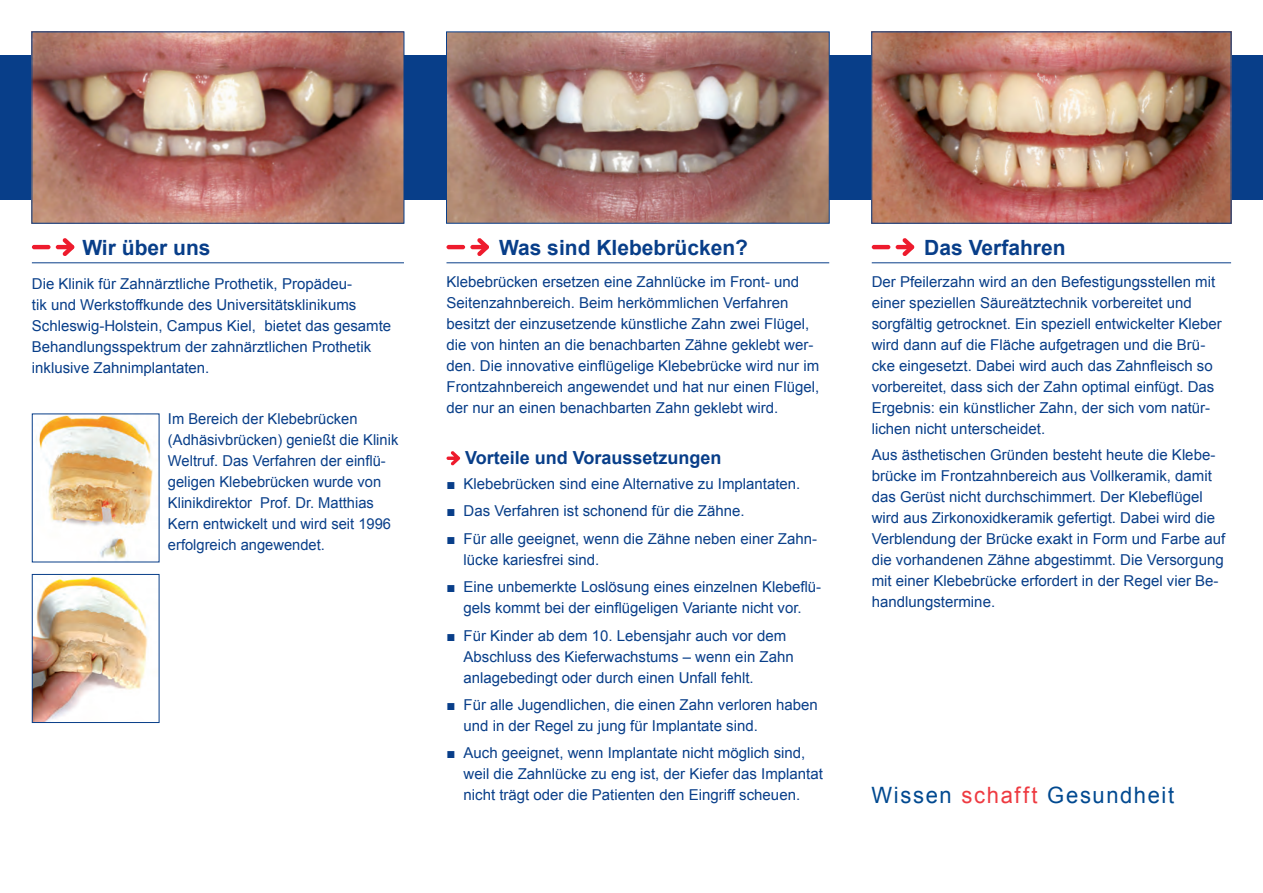
<style>
.page{position:relative;width:1263px;height:893px;background:#fff}
.page>*{position:absolute;margin:0;border:0;box-sizing:border-box;transform-origin:0 0}
.t1{font:22.5px "Arial";letter-spacing:.075em;color:#014990}
.t2{font:700 21px "Arial";color:#083e89}
.t3{font:700 18px "Arial";color:#083e89}
.t4{font:15px/21px "Arial";color:#083e89}
.s1{color:#ee3a41}
</style>
<div class="page">
<div style="left:0;top:55px;width:1263px;height:145px;background:#083e89"></div>
<hr style="left:32px;top:262px;width:372px;height:1px;background:#083e89">
<hr style="left:56px;top:245px;width:18px;height:4px;background:#ee1b2d;border-radius:2px">
<svg style="left:63px;top:238px;width:11px;height:18px"></svg>
<hr style="left:32px;top:245px;width:19px;height:4px;background:#ee1b2d;border-radius:2px">
<hr style="left:446px;top:262px;width:383px;height:1px;background:#083e89">
<hr style="left:470px;top:245px;width:19px;height:4px;background:#ee1b2d;border-radius:2px">
<svg style="left:477px;top:238px;width:11px;height:18px"></svg>
<hr style="left:446px;top:245px;width:19px;height:4px;background:#ee1b2d;border-radius:2px">
<hr style="left:872px;top:262px;width:359px;height:1px;background:#083e89">
<hr style="left:896px;top:245px;width:18px;height:4px;background:#ee1b2d;border-radius:2px">
<svg style="left:903px;top:238px;width:10px;height:18px"></svg>
<hr style="left:872px;top:245px;width:18px;height:4px;background:#ee1b2d;border-radius:2px">
<svg style="left:446px;top:451px;width:14px;height:14px"></svg>
<img style="left:34px;top:34px;width:368px;height:188px">
<div style="left:32px;top:32px;width:372px;height:192px;border:1px solid #083e89"></div>
<img style="left:448px;top:34px;width:380px;height:188px">
<div style="left:446px;top:32px;width:384px;height:192px;border:1px solid #083e89"></div>
<img style="left:873px;top:34px;width:356px;height:188px">
<div style="left:871px;top:32px;width:360px;height:192px;border:1px solid #083e89"></div>
<img style="left:36px;top:416px;width:117px;height:144px">
<img style="left:34px;top:576px;width:114px;height:145px">
<div style="left:32px;top:574px;width:127px;height:149px;border:1px solid #083e89"></div>
<h2 class="t2" style="left:82px;top:233px;width:130px">Wir über uns</h2>
<h2 class="t2" style="left:499px;top:233px;width:250px">Was sind Klebebrücken?</h2>
<p class="t4" style="left:32px;top:274px;width:361px">Die Klinik für Zahnärztliche Prothetik, Propädeu-<br>tik und Werkstoffkunde des Universitätsklinikums Schleswig-Holstein, Campus Kiel, bietet das gesamte Behandlungsspektrum der zahnärztlichen Prothetik inklusive Zahnimplantaten.</p>
<p class="t4" style="left:168px;top:408px;width:232px">Im Bereich der Klebebrücken (Adhäsivbrücken) genießt die Klinik<br>Weltruf. Das Verfahren der einflü&shy;geligen Klebebrücken wurde von<br>Klinikdirektor Prof. Dr. Matthias<br>Kern entwickelt und wird seit 1996 erfolgreich angewendet.</p>
<p class="t4" style="left:446px;top:272px;width:374px">Klebebrücken ersetzen eine Zahnlücke im Front- und Seitenzahnbereich. Beim herkömmlichen Verfahren besitzt der einzusetzende künstliche Zahn zwei Flügel, die von hinten an die benachbarten Zähne geklebt wer&shy;den. Die innovative einflügelige Klebebrücke wird nur im Frontzahnbereich angewendet und hat nur einen Flügel, der nur an einen benachbarten Zahn geklebt wird.</p>
<p class="t3" style="left:465px;top:446px;width:258px">Vorteile und Voraussetzungen</p>
<p class="t4" style="left:446px;top:473px;width:355px">■ Klebebrücken sind eine Alternative zu Implantaten.</p>
<p class="t4" style="left:446px;top:501px;width:300px">■ Das Verfahren ist schonend für die Zähne.</p>
<p class="t4" style="left:463px;top:528px;width:354px;text-indent:-17px">■ Für alle geeignet, wenn die Zähne neben einer Zahn&shy;lücke kariesfrei sind.</p>
<p class="t4" style="left:446px;top:577px;width:376px;text-align:center">■ Eine unbemerkte Loslösung eines einzelnen Klebeflü&shy;gels kommt bei der einflügeligen Variante nicht vor.</p>
<p class="t4" style="left:463px;top:625px;width:332px;text-indent:-17px">■ Für Kinder ab dem 10. Lebensjahr auch vor dem<br>Abschluss des Kieferwachstums – wenn ein Zahn anlagebedingt oder durch einen Unfall fehlt.</p>
<p class="t4" style="left:463px;top:694px;width:356px;text-indent:-17px">■ Für alle Jugendlichen, die einen Zahn verloren haben und in der Regel zu jung für Implantate sind.</p>
<p class="t4" style="left:463px;top:743px;width:361px;text-indent:-17px">■ Auch geeignet, wenn Implantate nicht möglich sind, weil die Zahnlücke zu eng ist, der Kiefer das Implantat nicht trägt oder die Patienten den Eingriff scheuen.</p>
<h2 class="t2" style="left:924px;top:233px;width:143px">Das Verfahren</h2>
<p class="t4" style="left:872px;top:272px;width:352px">Der Pfeilerzahn wird an den Befestigungsstellen mit einer speziellen Säureätztechnik vorbereitet und sorgfältig getrocknet. Ein speziell entwickelter Kleber wird dann auf die Fläche aufgetragen und die Brü&shy;cke eingesetzt. Dabei wird auch das Zahnfleisch so vorbereitet, dass sich der Zahn optimal einfügt. Das Ergebnis: ein künstlicher Zahn, der sich vom natür&shy;lichen nicht unterscheidet.</p>
<p class="t4" style="left:872px;top:444px;width:355px">Aus ästhetischen Gründen besteht heute die Klebe&shy;brücke im Frontzahnbereich aus Vollkeramik, damit das Gerüst nicht durchschimmert. Der Klebeflügel wird aus Zirkonoxidkeramik gefertigt. Dabei wird die Verblendung der Brücke exakt in Form und Farbe auf die vorhandenen Zähne abgestimmt. Die Versorgung mit einer Klebebrücke erfordert in der Regel vier Be&shy;handlungstermine.</p>
<h1 class="t1" style="left:871px;top:780px;width:304px">Wissen <span class="s1">schafft</span> Gesundheit</h1>
</div>
